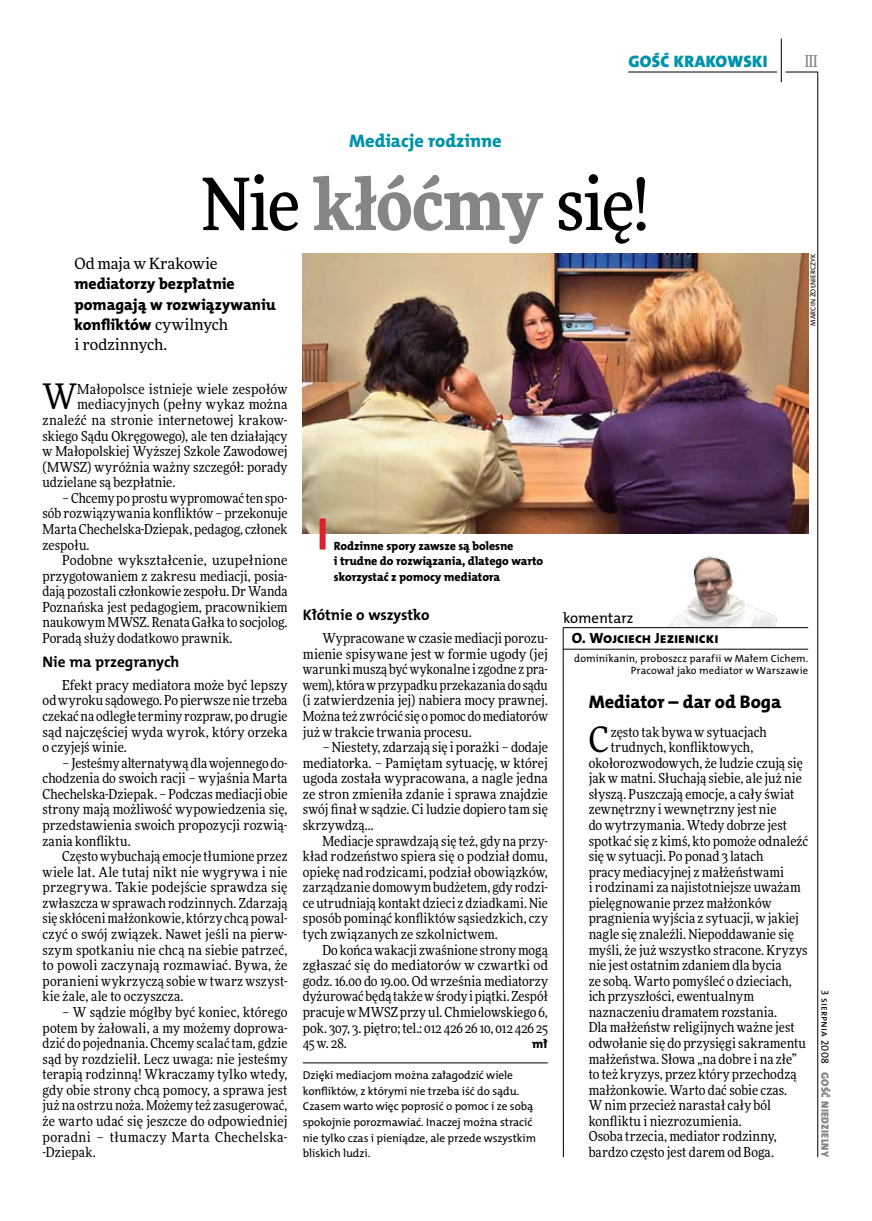
<style>
.page{position:relative;width:872px;height:1221px;background:#fff}
.page>*{position:absolute;margin:0;border:0;box-sizing:border-box;transform-origin:0 0}
.t1{font:500 72px "Freeday Narrow";letter-spacing:-.03em;color:#000}
.t2{font:35.25px "Freeday Narrow News";color:#000}
.t3{font:18.3px "The Mix HP8 Ex Bld";color:#000}
.t4{font:18.3px "The Mix HP8 Ex Bld";color:#0093aa}
.t5{font:16.65px "The Mix HP9 Blk";letter-spacing:.02em;color:#0093aa}
.t6{font:500 16.5px "Freeday Narrow";color:#858486;scale:.9 1}
.t7{font:15.75px/20.4px "The Mix HP8 Ex Bld";letter-spacing:.02em;color:#000}
.t8{font:15.45px "Freeday News";letter-spacing:-.005em;color:#000}
.t9{font:15.3px "The Mix HP7 Bld";letter-spacing:-.005em;color:#000}
.t10{font:14.85px "The Mix HP8 Ex Bld";color:#000}
.t11{font:14.85px "The Mix HP5 Plain";color:#000}
.t12{font:13.8px/15.6px "Freeday Narrow News";letter-spacing:.005em;color:#000;text-align:justify}
.t13{font:12.45px "The Mix HP8 Ex Bld";color:#000}
.t14{font:12px/15.6px "The Mix HP8 Ex Bld";letter-spacing:-.005em;color:#000}
.t15{font:11.4px/15.6px "The Mix HP5 Plain";letter-spacing:-.005em;color:#000}
.t16{font:10.5px/12.1px "The Mix HP5 Plain";letter-spacing:.01em;color:#000;text-align:right}
.t17{font:10.5px "The Mix HP9 Blk";letter-spacing:.025em;color:#858486}
.t18{font:7.2px "The Mix HP5 Plain";letter-spacing:.015em;color:#000}
.s1{font-weight:900;color:#858486}
.s2{font-family:"Freeday News";font-size:15.45px}
</style>
<div class="page">
<hr style="left:817px;top:72px;width:1px;height:1084px;background:#000">
<hr style="left:781px;top:39px;width:1px;height:43px;background:#000">
<hr style="left:785px;top:72px;width:32px;height:1px;background:#000">
<hr style="left:628px;top:72px;width:149px;height:1px;background:#000">
<hr style="left:303px;top:1062px;width:245px;height:1px;background:#000">
<img style="left:669px;top:556px;width:108px;height:70px">
<hr style="left:563px;top:627px;width:245px;height:1px;background:#000">
<hr style="left:563px;top:649px;width:245px;height:1px;background:#000">
<hr style="left:563px;top:627px;width:1px;height:529px;background:#000">
<img style="left:303px;top:253px;width:505px;height:281px">
<div style="left:319px;top:518px;width:6px;height:31px;background:#df1f2a"></div>
<p class="t5" style="left:628px;top:50px;width:140px">GOŚĆ KRAKOWSKI</p>
<p class="t6" style="left:804px;top:50px;width:16px">III</p>
<h3 class="t4" style="left:349px;top:129px;width:154px">Mediacje rodzinne</h3>
<h1 class="t1" style="left:201px;top:159px;width:449px">Nie <span class="s1">kłóćmy</span> się!</h1>
<p class="t8" style="left:74px;top:253px;width:145px">Od maja w Krakowie</p>
<p class="t7" style="left:74px;top:274px;width:203px">mediatorzy bezpłatnie pomagają w rozwiązywaniu konfliktów <span class="s2">cywilnych</span></p>
<p class="t8" style="left:74px;top:335px;width:94px">i rodzinnych.</p>
<h2 class="t2" style="left:43px;top:375px;width:36px">W</h2>
<p class="t12" style="left:77px;top:381px;width:212px">Małopolsce istnieje wiele zespołów</p>
<p class="t18" style="left:808px;top:326px;width:73px;rotate:-90deg">Marcin Żołnierczyk</p>
<p class="t12" style="left:77px;top:396px;width:212px">mediacyjnych (pełny wykaz można</p>
<p class="t12" style="left:43px;top:412px;width:246px">znaleźć na stronie internetowej krakow-</p>
<p class="t12" style="left:43px;top:427px;width:246px">skiego Sądu Okręgowego), ale ten działający</p>
<p class="t12" style="left:43px;top:443px;width:246px">w Małopolskiej Wyższej Szkole Zawodowej</p>
<p class="t12" style="left:43px;top:459px;width:246px">(MWSZ) wyróżnia ważny szczegół: porady</p>
<p class="t12" style="left:43px;top:474px;width:134px">udzielane są bezpłatnie.</p>
<p class="t12" style="left:43px;top:490px;width:246px;text-indent:20px">– Chcemy po prostu wypromować ten spo&shy;sób rozwiązywania konfliktów – przekonuje Marta Chechelska-Dziepak, pedagog, członek zespołu.</p>
<p class="t12" style="left:43px;top:552px;width:246px;text-indent:20px">Podobne wykształcenie, uzupełnione przygotowaniem z zakresu mediacji, posia&shy;dają pozostali członkowie zespołu. Dr Wanda Poznańska jest pedagogiem, pracownikiem naukowym MWSZ. Renata Gałka to socjolog.<br>Poradą służy dodatkowo prawnik.</p>
<p class="t9" style="left:43px;top:652px;width:138px">Nie ma przegranych</p>
<p class="t12" style="left:43px;top:677px;width:246px;text-indent:20px">Efekt pracy mediatora może być lepszy od wyroku sądowego. Po pierwsze nie trzeba czekać na odległe terminy rozpraw, po drugie sąd najczęściej wyda wyrok, który orzeka o czyjejś winie.</p>
<p class="t12" style="left:43px;top:754px;width:246px;text-indent:20px">– Jesteśmy alternatywą dla wojennego do&shy;chodzenia do swoich racji – wyjaśnia Marta Chechelska-Dziepak. – Podczas mediacji obie strony mają możliwość wypowiedzenia się, przedstawienia swoich propozycji rozwią&shy;zania konfliktu.</p>
<p class="t12" style="left:43px;top:848px;width:246px;text-indent:20px">Często wybuchają emocje tłumione przez wiele lat. Ale tutaj nikt nie wygrywa i nie przegrywa. Takie podejście sprawdza się zwłaszcza w sprawach rodzinnych. Zdarzają się skłóceni małżonkowie, którzy chcą powal&shy;czyć o swój związek. Nawet jeśli na pierw&shy;szym spotkaniu nie chcą na siebie patrzeć, to powoli zaczynają rozmawiać. Bywa, że poranieni wykrzyczą sobie w twarz wszyst&shy;kie żale, ale to oczyszcza.</p>
<p class="t12" style="left:43px;top:1004px;width:246px;text-indent:20px">– W sądzie mógłby być koniec, którego potem by żałowali, a my możemy doprowa&shy;dzić do pojednania. Chcemy scalać tam, gdzie sąd by rozdzielił. Lecz uwaga: nie jesteśmy terapią rodzinną! Wkraczamy tylko wtedy, gdy obie strony chcą pomocy, a sprawa jest już na ostrzu noża. Możemy też zasugerować, że warto udać się jeszcze do odpowiedniej poradni – tłumaczy Marta Chechelska--Dziepak.</p>
<p class="t14" style="left:334px;top:538px;width:211px">Rodzinne spory zawsze są bolesne<br>i trudne do rozwiązania, dlatego warto skorzystać z pomocy mediatora</p>
<p class="t9" style="left:303px;top:605px;width:128px">Kłótnie o wszystko</p>
<p class="t12" style="left:303px;top:630px;width:246px;text-indent:20px">Wypracowane w czasie mediacji porozu&shy;mienie spisywane jest w formie ugody (jej warunki muszą być wykonalne i zgodne z pra&shy;wem), która wprzypadku przekazania do sądu (i zatwierdzenia jej) nabiera mocy prawnej.<br>Można też zwrócić się o pomoc do mediatorów już w trakcie trwania procesu.</p>
<p class="t12" style="left:303px;top:739px;width:246px;text-indent:20px">– Niestety, zdarzają się i porażki – dodaje mediatorka. – Pamiętam sytuację, w której ugoda została wypracowana, a nagle jedna ze stron zmieniła zdanie i sprawa znajdzie swój finał w sądzie. Ci ludzie dopiero tam się skrzywdzą…</p>
<p class="t12" style="left:303px;top:832px;width:246px;text-indent:20px">Mediacje sprawdzają się też, gdy na przy&shy;kład rodzeństwo spiera się o podział domu, opiekę nad rodzicami, podział obowiązków, zarządzanie domowym budżetem, gdy rodzi&shy;ce utrudniają kontakt dzieci z dziadkami. Nie sposób pominąć konfliktów sąsiedzkich, czy tych związanych ze szkolnictwem.</p>
<p class="t12" style="left:303px;top:941px;width:246px;text-indent:20px">Do końca wakacji zwaśnione strony mogą zgłaszać się do mediatorów w czwartki od godz. 16.00 do 19.00. Od września mediatorzy dyżurować będą także wśrody i piątki. Zespół pracuje wMWSZ przy ul. Chmielowskiego 6, pok. 307, 3. piętro; tel.: 012 426 26 10, 012 426 25<br>45 w. 28.</p>
<p class="t11" style="left:563px;top:608px;width:72px">komentarz</p>
<p class="t10" style="left:571px;top:628px;width:148px">O. Wojciech Jezienicki</p>
<p class="t16" style="left:574px;top:652px;width:235px">dominikanin, proboszcz parafii w Małem Cichem.<br>Pracował jako mediator w Warszawie</p>
<h3 class="t3" style="left:588px;top:689px;width:194px">Mediator – dar od Boga</h3>
<h2 class="t2" style="left:588px;top:717px;width:21px">C</h2>
<p class="t12" style="left:610px;top:723px;width:157px">zęsto tak bywa w sytuacjach</p>
<p class="t12" style="left:610px;top:739px;width:144px">trudnych, konfliktowych,</p>
<p class="t12" style="left:588px;top:754px;width:216px">okołorozwodowych, że ludzie czują się</p>
<p class="t12" style="left:588px;top:770px;width:215px">jak w matni. Słuchają siebie, ale już nie</p>
<p class="t12" style="left:588px;top:786px;width:207px">słyszą. Puszczają emocje, a cały świat</p>
<p class="t12" style="left:588px;top:801px;width:189px">zewnętrzny i wewnętrzny jest nie</p>
<p class="t12" style="left:588px;top:817px;width:200px">do wytrzymania. Wtedy dobrze jest</p>
<p class="t12" style="left:588px;top:832px;width:221px">spotkać się z kimś, kto pomoże odnaleźć</p>
<p class="t12" style="left:588px;top:848px;width:176px">się w sytuacji. Po ponad 3 latach</p>
<p class="t12" style="left:588px;top:863px;width:197px">pracy mediacyjnej z małżeństwami</p>
<p class="t12" style="left:588px;top:879px;width:213px">i rodzinami za najistotniejsze uważam</p>
<p class="t12" style="left:588px;top:894px;width:184px">pielęgnowanie przez małżonków</p>
<p class="t12" style="left:588px;top:910px;width:212px">pragnienia wyjścia z sytuacji, w jakiej</p>
<p class="t12" style="left:588px;top:926px;width:207px">nagle się znaleźli. Niepoddawanie się</p>
<p class="t12" style="left:588px;top:941px;width:220px">myśli, że już wszystko stracone. Kryzys</p>
<p class="t12" style="left:588px;top:957px;width:194px">nie jest ostatnim zdaniem dla bycia</p>
<p class="t12" style="left:588px;top:972px;width:204px">ze sobą. Warto pomyśleć o dzieciach,</p>
<p class="t12" style="left:588px;top:988px;width:167px">ich przyszłości, ewentualnym</p>
<p class="t12" style="left:588px;top:1003px;width:190px">naznaczeniu dramatem rozstania.</p>
<p class="t12" style="left:588px;top:1019px;width:208px">Dla małżeństw religijnych ważne jest</p>
<p class="t12" style="left:588px;top:1035px;width:219px">odwołanie się do przysięgi sakramentu</p>
<p class="t12" style="left:588px;top:1050px;width:210px">małżeństwa. Słowa „na dobre i na złe”</p>
<p class="t12" style="left:588px;top:1066px;width:209px">to też kryzys, przez który przechodzą</p>
<p class="t12" style="left:588px;top:1081px;width:200px">małżonkowie. Warto dać sobie czas.</p>
<p class="t12" style="left:588px;top:1097px;width:184px">W nim przecież narastał cały ból</p>
<p class="t12" style="left:588px;top:1112px;width:154px">konfliktu i niezrozumienia.</p>
<p class="t12" style="left:588px;top:1128px;width:190px">Osoba trzecia, mediator rodzinny,</p>
<p class="t12" style="left:588px;top:1144px;width:187px">bardzo często jest darem od Boga.</p>
<p class="t16" style="left:831px;top:990px;width:75px;rotate:90deg">3 sierpnia 2008</p>
<p class="t13" style="left:532px;top:1035px;width:17px">mł</p>
<p class="t15" style="left:303px;top:1067px;width:235px">Dzięki mediacjom można załagodzić wiele konfliktów, z którymi nie trzeba iść do sądu.<br>Czasem warto więc poprosić o pomoc i ze sobą spokojnie porozmawiać. I naczej można stracić nie tylko czas i pieniądze, ale przede wszystkim bliskich ludzi.</p>
<p class="t17" style="left:832px;top:1071px;width:87px;rotate:90deg">GOŚĆ NIEDZIELNY</p>
</div>
